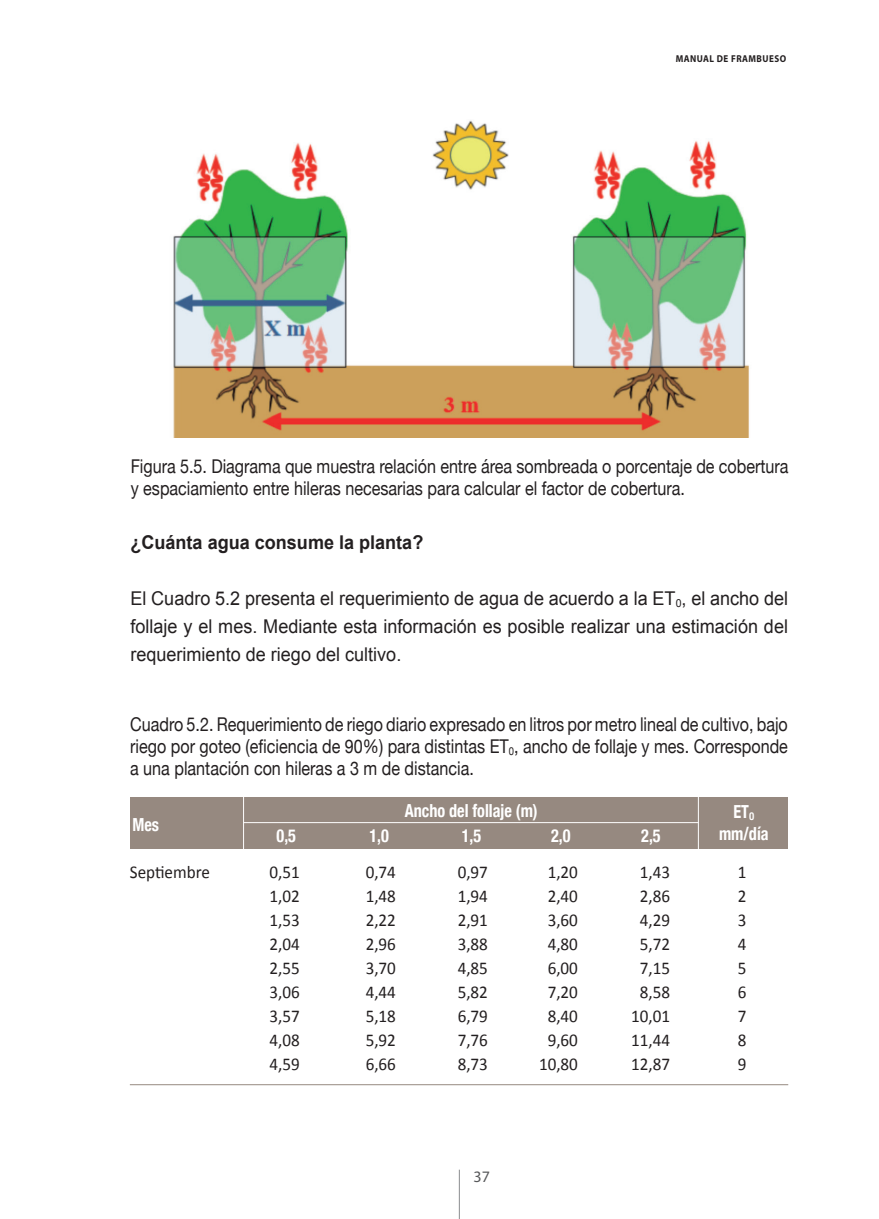
<style>
.page{position:relative;width:879px;height:1219px;background:#fff}
.page>*{position:absolute;margin:0;border:0;box-sizing:border-box;transform-origin:0 0}
.t1{font:19px/22px "Helvetica Neue";color:#231f20;scale:.85 1}
.t2{font:19px/28px "Arial";color:#231f20;text-align:justify;scale:.95 1}
.t3{font:700 19px "Arial";color:#231f20;scale:.95 1}
.t4{font:18px "Calibri";color:#231f20;scale:.95 1}
.t5{font:700 condensed 18px/21.6px "Helvetica Neue";color:#fff;text-align:center;scale:.9 1}
.t6{font:16px "Myriad Pro";color:#57585a}
.t7{font:700 10px "Myriad Pro";letter-spacing:.05em;color:#231f20;scale:.9 1}
</style>
<div class="page">
<hr style="left:459px;top:1170px;width:1px;height:49px;background:#8a8c8f">
<img style="left:173px;top:120px;width:577px;height:318px">
<div style="left:130px;top:798px;width:657px;height:51px;background:#968980"></div>
<hr style="left:243px;top:797px;width:1px;height:54px;background:#fff">
<hr style="left:243px;top:822px;width:455px;height:1px;background:#fff">
<hr style="left:130px;top:1084px;width:658px;height:1px;background:#968980">
<hr style="left:698px;top:797px;width:1px;height:54px;background:#fff">
<p class="t7" style="left:676px;top:52px;width:124px">MANUAL DE FRAMBUESO</p>
<p class="t1" style="left:131px;top:455px;width:775px">Figura 5.5. Diagrama que muestra relación entre área sombreada o porcentaje de cobertura y espaciamiento entre hileras necesarias para calcular el factor de cobertura.</p>
<p class="t3" style="left:130px;top:530px;width:310px">¿Cuánta agua consume la planta?</p>
<p class="t2" style="left:130px;top:584px;width:694px">El Cuadro 5.2 presenta el requerimiento de agua de acuerdo a la ET<sub>0</sub>, el ancho del follaje y el mes. Mediante esta información es posible realizar una estimación del requerimiento de riego del cultivo.</p>
<p class="t1" style="left:130px;top:713px;width:775px;text-align:justify">Cuadro 5.2. Requerimiento de riego diario expresado en litros por metro lineal de cultivo, bajo riego por goteo (eficiencia de 90%) para distintas ET<sub>0</sub>, ancho de follaje y mes. Corresponde a una plantación con hileras a 3 m de distancia.</p>
<p class="t5" style="left:132px;top:814px;width:31px">Mes</p>
<p class="t5" style="left:405px;top:799px;width:149px">Ancho del follaje (m)</p>
<p class="t5" style="left:277px;top:825px;width:23px">0,5</p>
<p class="t5" style="left:369px;top:825px;width:23px">1,0</p>
<p class="t5" style="left:462px;top:825px;width:23px">1,5</p>
<p class="t5" style="left:551px;top:825px;width:23px">2,0</p>
<p class="t5" style="left:641px;top:825px;width:23px">2,5</p>
<p class="t5" style="left:719px;top:801px;width:57px">ET<sub>O </sub>mm/día</p>
<p class="t4" style="left:130px;top:860px;width:86px">Septiembre</p>
<p class="t4" style="left:270px;top:860px;width:33px">0,51</p>
<p class="t4" style="left:366px;top:860px;width:33px">0,74</p>
<p class="t4" style="left:458px;top:860px;width:33px">0,97</p>
<p class="t4" style="left:548px;top:860px;width:33px">1,20</p>
<p class="t4" style="left:640px;top:860px;width:33px">1,43</p>
<p class="t4" style="left:737px;top:860px;width:11px">1</p>
<p class="t4" style="left:270px;top:884px;width:33px">1,02</p>
<p class="t4" style="left:366px;top:884px;width:33px">1,48</p>
<p class="t4" style="left:458px;top:884px;width:33px">1,94</p>
<p class="t4" style="left:548px;top:884px;width:33px">2,40</p>
<p class="t4" style="left:640px;top:884px;width:33px">2,86</p>
<p class="t4" style="left:737px;top:884px;width:11px">2</p>
<p class="t4" style="left:270px;top:908px;width:33px">1,53</p>
<p class="t4" style="left:366px;top:908px;width:33px">2,22</p>
<p class="t4" style="left:458px;top:908px;width:33px">2,91</p>
<p class="t4" style="left:548px;top:908px;width:33px">3,60</p>
<p class="t4" style="left:640px;top:908px;width:33px">4,29</p>
<p class="t4" style="left:737px;top:908px;width:11px">3</p>
<p class="t4" style="left:270px;top:932px;width:33px">2,04</p>
<p class="t4" style="left:366px;top:932px;width:33px">2,96</p>
<p class="t4" style="left:458px;top:932px;width:33px">3,88</p>
<p class="t4" style="left:548px;top:932px;width:33px">4,80</p>
<p class="t4" style="left:640px;top:932px;width:33px">5,72</p>
<p class="t4" style="left:737px;top:932px;width:11px">4</p>
<p class="t4" style="left:270px;top:956px;width:33px">2,55</p>
<p class="t4" style="left:366px;top:956px;width:33px">3,70</p>
<p class="t4" style="left:458px;top:956px;width:33px">4,85</p>
<p class="t4" style="left:548px;top:956px;width:33px">6,00</p>
<p class="t4" style="left:640px;top:956px;width:33px">7,15</p>
<p class="t4" style="left:737px;top:956px;width:11px">5</p>
<p class="t4" style="left:270px;top:980px;width:33px">3,06</p>
<p class="t4" style="left:366px;top:980px;width:33px">4,44</p>
<p class="t4" style="left:458px;top:980px;width:33px">5,82</p>
<p class="t4" style="left:548px;top:980px;width:33px">7,20</p>
<p class="t4" style="left:640px;top:980px;width:33px">8,58</p>
<p class="t4" style="left:737px;top:980px;width:11px">6</p>
<p class="t4" style="left:270px;top:1004px;width:33px">3,57</p>
<p class="t4" style="left:366px;top:1004px;width:33px">5,18</p>
<p class="t4" style="left:458px;top:1004px;width:33px">6,79</p>
<p class="t4" style="left:548px;top:1004px;width:33px">8,40</p>
<p class="t4" style="left:631px;top:1004px;width:42px">10,01</p>
<p class="t4" style="left:737px;top:1004px;width:11px">7</p>
<p class="t4" style="left:270px;top:1028px;width:33px">4,08</p>
<p class="t4" style="left:366px;top:1028px;width:33px">5,92</p>
<p class="t4" style="left:458px;top:1028px;width:33px">7,76</p>
<p class="t4" style="left:548px;top:1028px;width:33px">9,60</p>
<p class="t4" style="left:631px;top:1028px;width:42px">11,44</p>
<p class="t4" style="left:737px;top:1028px;width:11px">8</p>
<p class="t4" style="left:270px;top:1052px;width:33px">4,59</p>
<p class="t4" style="left:366px;top:1052px;width:33px">6,66</p>
<p class="t4" style="left:458px;top:1052px;width:33px">8,73</p>
<p class="t4" style="left:539px;top:1052px;width:42px">10,80</p>
<p class="t4" style="left:631px;top:1052px;width:42px">12,87</p>
<p class="t4" style="left:737px;top:1052px;width:11px">9</p>
<p class="t6" style="left:473px;top:1166px;width:18px">37</p>
</div>
